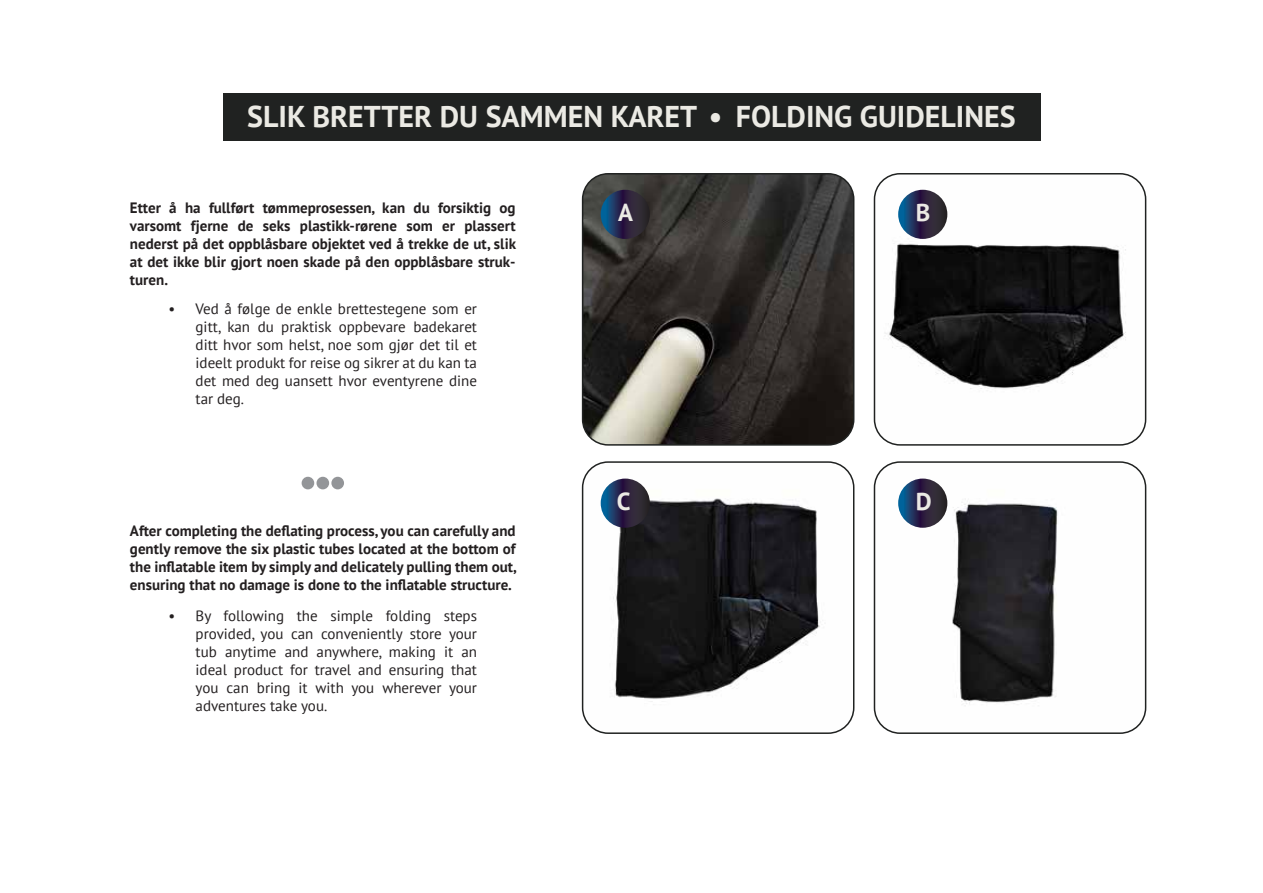
<style>
.page{position:relative;width:1263px;height:893px;background:#fff}
.page>*{position:absolute;margin:0;border:0;box-sizing:border-box;transform-origin:0 0}
.t1{font:700 30px "PT Sans";color:#ebeae4}
.t2{font:700 24.6px "PT Sans";color:#ebeae4}
.t3{font:700 15px/18px "PT Sans";color:#231f20;text-align:justify}
.t4{font:15px/18px "PT Sans";color:#231f20;text-align:justify}
</style>
<div class="page">
<div style="left:223px;top:94px;width:817px;height:47px;background:#202221"></div>
<img style="left:583px;top:174px;width:271px;height:270px">
<div style="left:582px;top:173px;width:272px;height:273px;border:2px solid #202221;border-radius:26px"></div>
<img style="left:874px;top:174px;width:271px;height:270px">
<div style="left:874px;top:173px;width:272px;height:273px;border:2px solid #202221;border-radius:26px"></div>
<img style="left:583px;top:463px;width:271px;height:270px">
<div style="left:582px;top:461px;width:272px;height:273px;border:2px solid #202221;border-radius:26px"></div>
<img style="left:874px;top:463px;width:271px;height:270px">
<div style="left:874px;top:461px;width:272px;height:273px;border:2px solid #202221;border-radius:26px"></div>
<svg style="left:601px;top:190px;width:49px;height:49px;background:#252d4d"></svg>
<svg style="left:898px;top:190px;width:49px;height:49px;background:#27304f"></svg>
<svg style="left:601px;top:479px;width:49px;height:49px;background:#262e4d"></svg>
<svg style="left:898px;top:479px;width:49px;height:49px;background:#273050"></svg>
<div style="left:316px;top:477px;width:13px;height:12px;background:#939598;border-radius:50%"></div>
<div style="left:331px;top:477px;width:13px;height:12px;background:#939598;border-radius:50%"></div>
<div style="left:302px;top:477px;width:12px;height:12px;background:#939598;border-radius:50%"></div>
<h1 class="t1" style="left:247px;top:97px;width:770px">SLIK BRETTER DU SAMMEN KARET • FOLDING GUIDELINES</h1>
<p class="t3" style="left:130px;top:199px;width:388px">Etter å ha fullført tømmeprosessen, kan du forsiktig og varsomt fjerne de seks plastikk-rørene som er plassert nederst på det oppblåsbare objektet ved å trekke de ut, slik at det ikke blir gjort noen skade på den oppblåsbare struk&shy;turen.</p>
<p class="t4" style="left:196px;top:299px;width:283px;text-indent:-27px">• Ved å følge de enkle brettestegene som er gitt, kan du praktisk oppbevare badekaret ditt hvor som helst, noe som gjør det til et ideelt produkt for reise og sikrer at du kan ta det med deg uansett hvor eventyrene dine tar deg.</p>
<p class="t3" style="left:130px;top:521px;width:388px">After completing the deflating process, you can carefully and gently remove the six plastic tubes located at the bottom of the inflatable item by simply and delicately pulling them out, ensuring that no damage is done to the inflatable structure.</p>
<p class="t4" style="left:196px;top:607px;width:283px;text-indent:-27px">• By following the simple folding steps provided, you can conveniently store your tub anytime and anywhere, making it an ideal product for travel and ensuring that you can bring it with you wherever your adventures take you.</p>
<h2 class="t2" style="left:618px;top:196px;width:16px">A</h2>
<h2 class="t2" style="left:916px;top:196px;width:16px">B</h2>
<h2 class="t2" style="left:617px;top:485px;width:15px">C</h2>
<h2 class="t2" style="left:916px;top:485px;width:17px">D</h2>
</div>
